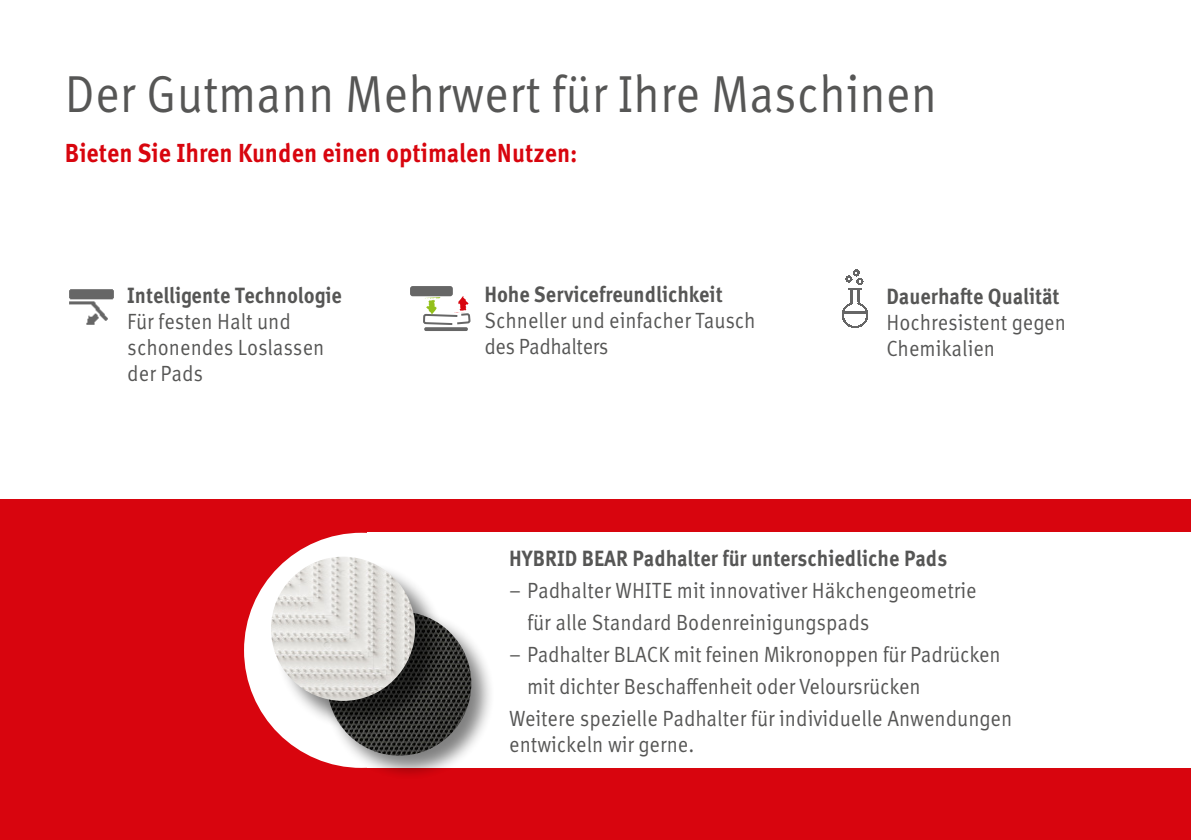
<style>
.page{position:relative;width:1191px;height:840px;background:#fff}
.page>*{position:absolute;margin:0;border:0;box-sizing:border-box;transform-origin:0 0}
.t1{font:52px "Meta Correspondence Pro";color:#565655;scale:.9 1}
.t2{font:700 26px "Meta Correspondence Pro";color:#d8050e;scale:.9 1}
.t3{font:22px/26px "Meta Correspondence Pro";letter-spacing:-.005em;color:#565655;scale:.9 1}
.t4{font:700 22px "Meta Correspondence Pro";color:#565655;scale:.9 1}
</style>
<div class="page">
<div style="left:0;top:499px;width:1191px;height:340px;background:#d8050e"></div>
<div style="left:244px;top:532px;width:235px;height:235px;background:#fff;border-radius:50%"></div>
<div style="left:367px;top:532px;width:824px;height:235px;background:#fff"></div>
<div style="left:324px;top:607px;width:172px;height:172px;background:#000;opacity:.5"></div>
<img style="left:327px;top:611px;width:144px;height:144px;border-radius:72px">
<div style="left:275px;top:560px;width:172px;height:172px;background:#000;opacity:.5"></div>
<img style="left:271px;top:556px;width:144px;height:144px;border-radius:72px">
<img style="left:69px;top:289px;width:45px;height:36px">
<img style="left:842px;top:269px;width:26px;height:58px">
<svg style="left:424px;top:327px;width:44px;height:4px"></svg>
<img style="left:425px;top:297px;width:16px;height:15px">
<img style="left:449px;top:296px;width:20px;height:15px">
<div style="left:411px;top:287px;width:41px;height:8px;background:#666;border-radius:2px"></div>
<div style="left:410px;top:286px;width:43px;height:10px;border:2px solid #000;border-radius:2px"></div>
<svg style="left:423px;top:312px;width:48px;height:13px"></svg>
<h1 class="t1" style="left:65px;top:54px;width:970px">Der Gutmann Mehrwert für Ihre Maschinen</h1>
<p class="t2" style="left:65px;top:132px;width:571px">Bieten Sie Ihren Kunden einen optimalen Nutzen:</p>
<p class="t4" style="left:127px;top:278px;width:240px">Intelligente Technologie</p>
<p class="t3" style="left:127px;top:306px;width:220px">Für festen Halt und schonendes Loslassen der Pads</p>
<p class="t4" style="left:484px;top:277px;width:266px">Hohe Servicefreundlichkeit</p>
<p class="t3" style="left:484px;top:306px;width:303px">Schneller und einfacher Tausch des Padhalters</p>
<p class="t4" style="left:886px;top:278px;width:194px">Dauerhafte Qualität</p>
<p class="t3" style="left:886px;top:307px;width:201px">Hochresistent gegen<br>Chemikalien</p>
<p class="t4" style="left:509px;top:540px;width:488px">HYBRID BEAR Padhalter für unterschiedliche Pads</p>
<p class="t3" style="left:527px;top:572px;width:501px;line-height:32px;text-indent:-18px">– Padhalter WHITE mit innovativer Häkchengeometrie für alle Standard Bodenreinigungspads</p>
<p class="t3" style="left:509px;top:639px;width:547px">– Padhalter BLACK mit feinen Mikronoppen für Padrücken</p>
<p class="t3" style="left:527px;top:671px;width:439px">mit dichter Beschaffenheit oder Veloursrücken</p>
<p class="t3" style="left:509px;top:703px;width:560px">Weitere spezielle Padhalter für individuelle Anwendungen</p>
<p class="t3" style="left:509px;top:729px;width:207px">entwickeln wir gerne.</p>
</div>
